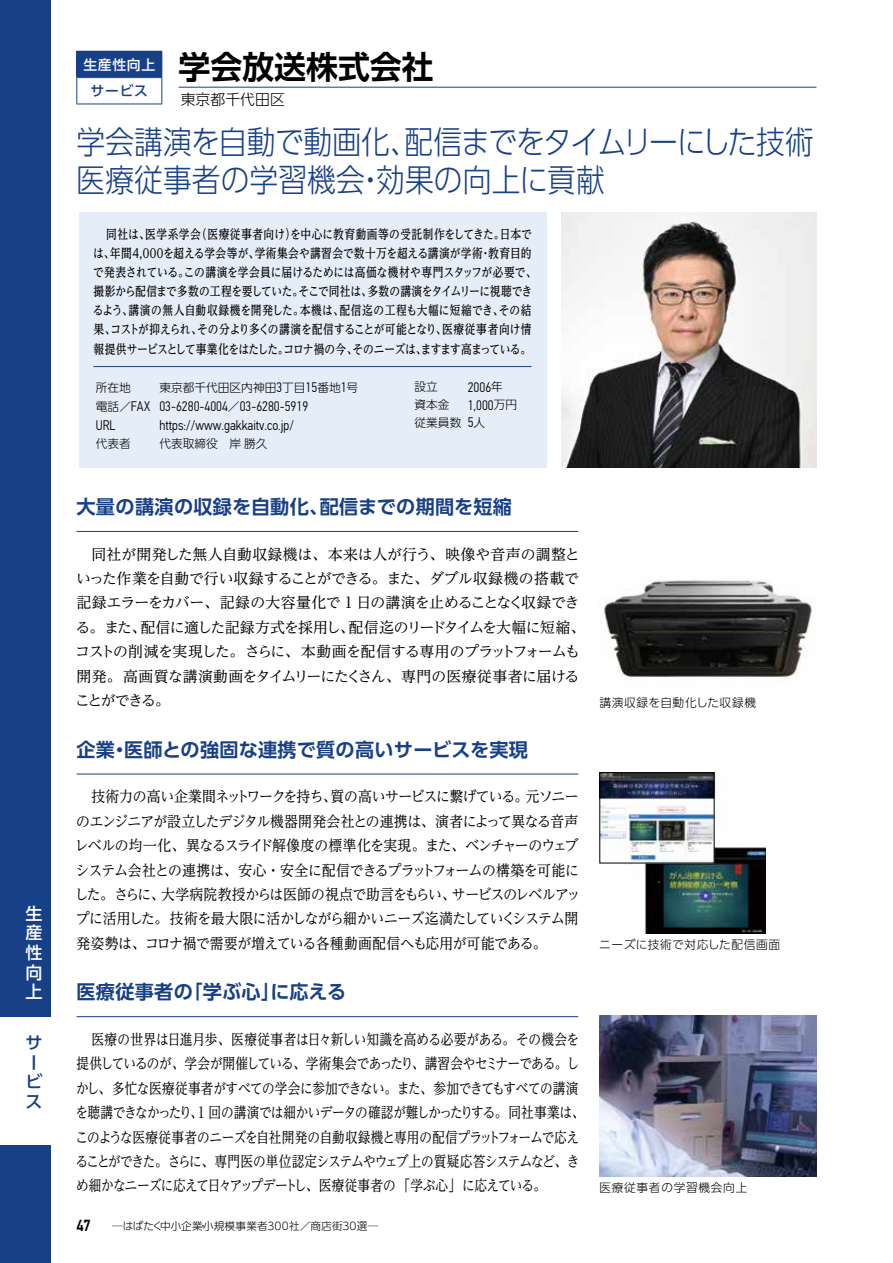
<style>
.page{position:relative;width:893px;height:1263px;background:#fff}
.page>*{position:absolute;margin:0;border:0;box-sizing:border-box;transform-origin:0 0}
.t1{font:300 31.95px/38.2px "UD Shin Go Pro";letter-spacing:.005em;color:#184086;scale:.9 1}
.t2{font:700 31.95px "UD Shin Go Pro De";color:#000}
.t3{font:700 19.2px "UD Shin Go Pro De";letter-spacing:.015em;color:#184086}
.t4{font:500 16.95px/19.5px "UD Shin Go Pro";color:#fff;text-align:justify}
.t5{font:500 16.95px/19.5px "UD Shin Go Pro";color:#184086}
.t6{font:14.85px/24.5px "UD Reimin Pro";letter-spacing:-.035em;color:#000;scale:.85 1}
.t7{font:14.85px/24.5px "UD Reimin Pro";letter-spacing:-.035em;color:#000;scale:.93 1}
.t8{font:14.85px/24.5px "UD Reimin Pro";letter-spacing:-.035em;color:#000}
.t9{font:300 14.85px "UD Shin Go Pro";color:#000}
.t10{font:300 13.8px/18.8px "PF Din Text Cond Pro";color:#000}
.t11{font:500 13.8px "UD Shin Go Pro";letter-spacing:.05em;color:#fff}
.t12{font:500 13.8px "UD Shin Go Pro";color:#184086}
.t13{font:500 12.75px/19.2px "UD Reimin Pro";letter-spacing:.005em;color:#000;scale:.84 1}
.t14{font:300 11.7px "UD Shin Go Pro";letter-spacing:.025em;color:#000}
.t15{font:300 11.7px "UD Shin Go Pro";color:#000}
.t16{font:300 11.7px "UD Shin Go Pro";letter-spacing:.05em;color:#000}
.t17{font:300 11.7px "UD Shin Go Pro";letter-spacing:.06em;color:#000}
.t18{font:300 10.65px "UD Shin Go Pro";letter-spacing:.01em;color:#000}
.s1{font-family:"PF Din Text Cond Pro";font-size:13.8px}
.s2{font-family:"UD Shin Go Pro";font-size:11.7px}
.s3{font-family:"PF Din Text Cond Pro";font-weight:500;font-size:15.9px}
.s4{font-family:"UD Reimin Pro";font-weight:500}
</style>
<div class="page">
<div style="left:79px;top:213px;width:467px;height:255px;background:#e4edf8"></div>
<div style="left:0;top:0;width:51px;height:1263px;background:#184086"></div>
<div style="left:0;top:1017px;width:51px;height:127px;background:#fff"></div>
<img style="left:600px;top:1015px;width:216px;height:161px">
<img style="left:600px;top:580px;width:212px;height:97px">
<img style="left:600px;top:772px;width:165px;height:162px">
<img style="left:561px;top:213px;width:255px;height:255px">
<div style="left:600px;top:772px;width:114px;height:91px;border:1px solid #000"></div>
<hr style="left:77px;top:1016px;width:501px;height:1px;background:#184086">
<hr style="left:179px;top:87px;width:637px;height:1px;background:#184086">
<div style="left:77px;top:51px;width:85px;height:27px;background:#184086"></div>
<svg style="left:77px;top:77px;width:1px;height:27px"></svg>
<svg style="left:162px;top:51px;width:1px;height:53px"></svg>
<hr style="left:77px;top:104px;width:85px;height:1px;background:#184086">
<hr style="left:77px;top:531px;width:501px;height:1px;background:#184086">
<hr style="left:77px;top:774px;width:501px;height:1px;background:#184086">
<hr style="left:94px;top:366px;width:437px;height:1px;background:#184086">
<h3 class="t4" style="left:26px;top:903px;width:18px">生産性向上</h3>
<h3 class="t5" style="left:26px;top:1032px;width:19px">サービス</h3>
<h1 class="t2" style="left:179px;top:41px;width:289px">学会放送株式会社　</h1>
<p class="t9" style="left:181px;top:87px;width:106px">東京都千代田区</p>
<h1 class="t1" style="left:77px;top:121px;width:820px">学会講演を自動で動画化、配信までをタイムリーにした技術医療従事者の学習機会・効果の向上に貢献</h1>
<p class="t11" style="left:83px;top:53px;width:73px">生産性向上</p>
<p class="t12" style="left:91px;top:80px;width:59px">サービス</p>
<p class="t13" style="left:93px;top:224px;width:530px;text-indent:13px">同社は、医学系学会（医療従事者向け）を中心に教育動画等の受託制作をしてきた。日本では、年間4,000を超える学会等が、学術集会や講習会で数十万を超える講演が学術・教育目的で発表されている。この講演を学会員に届けるためには高価な機材や専門スタッフが必要で、撮影から配信まで多数の工程を要していた。そこで同社は、多数の講演をタイムリーに視聴できるよう、講演の無人自動収録機を開発した。本機は、配信迄の工程も大幅に短縮でき、その結果、コストが抑えられ、その分より多くの講演を配信することが可能となり、医療従事者向け情報提供サービスとして事業化をはたした。コロナ禍の今、そのニーズは、ますます高まっている。</p>
<p class="t14" style="left:96px;top:378px;width:37px">所在地</p>
<p class="t15" style="left:159px;top:378px;width:200px">東京都千代田区内神田<span class="s1">3</span>丁目<span class="s1">15</span>番地<span class="s1">1</span>号</p>
<p class="t10" style="left:96px;top:397px;width:214px"><span class="s2">電話／</span>FAX 03-6280-4004<span class="s2">／</span>03-6280-5919<br>URL</p>
<p class="t10" style="left:159px;top:416px;width:136px">https://www.gakkaitv.co.jp/</p>
<p class="t14" style="left:96px;top:434px;width:37px">代表者</p>
<p class="t15" style="left:159px;top:434px;width:110px">代表取締役　岸勝久</p>
<p class="t14" style="left:415px;top:377px;width:25px">設立</p>
<p class="t10" style="left:468px;top:378px;width:37px">2006<span class="s2">年</span></p>
<p class="t14" style="left:415px;top:395px;width:37px">資本金</p>
<p class="t10" style="left:468px;top:396px;width:51px">1,000<span class="s2">万円</span></p>
<p class="t14" style="left:415px;top:413px;width:72px">従業員数 <span class="s1">5</span>人</p>
<h2 class="t3" style="left:77px;top:491px;width:437px">大量の講演の収録を自動化、配信までの期間を短縮</h2>
<p class="t8" style="left:75px;top:541px;width:512px;text-indent:16px">同社が開発した無人自動収録機は、本来は人が行う、映像や音声の調整といった作業を自動で行い収録することができる。また、ダブル収録機の搭載で記録エラーをカバー、記録の大容量化で 1 日の講演を止めることなく収録できる。また、配信に適した記録方式を採用し、配信迄のリードタイムを大幅に短縮、コストの削減を実現した。さらに、本動画を配信する専用のプラットフォームも開発。高画質な講演動画をタイムリーにたくさん、専門の医療従事者に届けることができる。</p>
<h2 class="t3" style="left:77px;top:734px;width:453px">企業・医師との強固な連携で質の高いサービスを実現</h2>
<p class="t7" style="left:74px;top:784px;width:545px;text-indent:17px">技術力の高い企業間ネットワークを持ち、質の高いサービスに繋げている。元ソニーのエンジニアが設立したデジタル機器開発会社との連携は、演者によって異なる音声レベルの均一化、異なるスライド解像度の標準化を実現。また、ベンチャーのウェブシステム会社との連携は、安心・安全に配信できるプラットフォームの構築を可能にした。さらに、大学病院教授からは医師の視点で助言をもらい、サービスのレベルアップに活用した。技術を最大限に活かしながら細かいニーズ迄満たしていくシステム開発姿勢は、コロナ禍で需要が増えている各種動画配信へも応用が可能である。</p>
<h2 class="t3" style="left:77px;top:976px;width:271px">医療従事者の「学ぶ心」に応える</h2>
<p class="t6" style="left:75px;top:1026px;width:600px;text-indent:16px">医療の世界は日進月歩、医療従事者は日々新しい知識を高める必要がある。その機会を提供しているのが、学会が開催している、学術集会であったり、講習会やセミナーである。しかし、多忙な医療従事者がすべての学会に参加できない。また、参加できてもすべての講演を聴講できなかったり、1 回の講演では細かいデータの確認が難しかったりする。同社事業は、このような医療従事者のニーズを自社開発の自動収録機と専用の配信プラットフォームで応えることができた。さらに、専門医の単位認定システムやウェブ上の質疑応答システムなど、きめ細かなニーズに応えて日々アップデートし、医療従事者の「学ぶ心」に応えている。</p>
<p class="t18" style="left:77px;top:1218px;width:303px"><span class="s3">47</span><span class="s4">　　</span>─はばたく中小企業・小規模事業者300社／商店街30選─</p>
<p class="t16" style="left:599px;top:693px;width:158px">講演収録を自動化した収録機</p>
<p class="t14" style="left:599px;top:935px;width:182px">ニーズに技術で対応した配信画面</p>
<p class="t17" style="left:599px;top:1178px;width:150px">医療従事者の学習機会向上</p>
</div>
